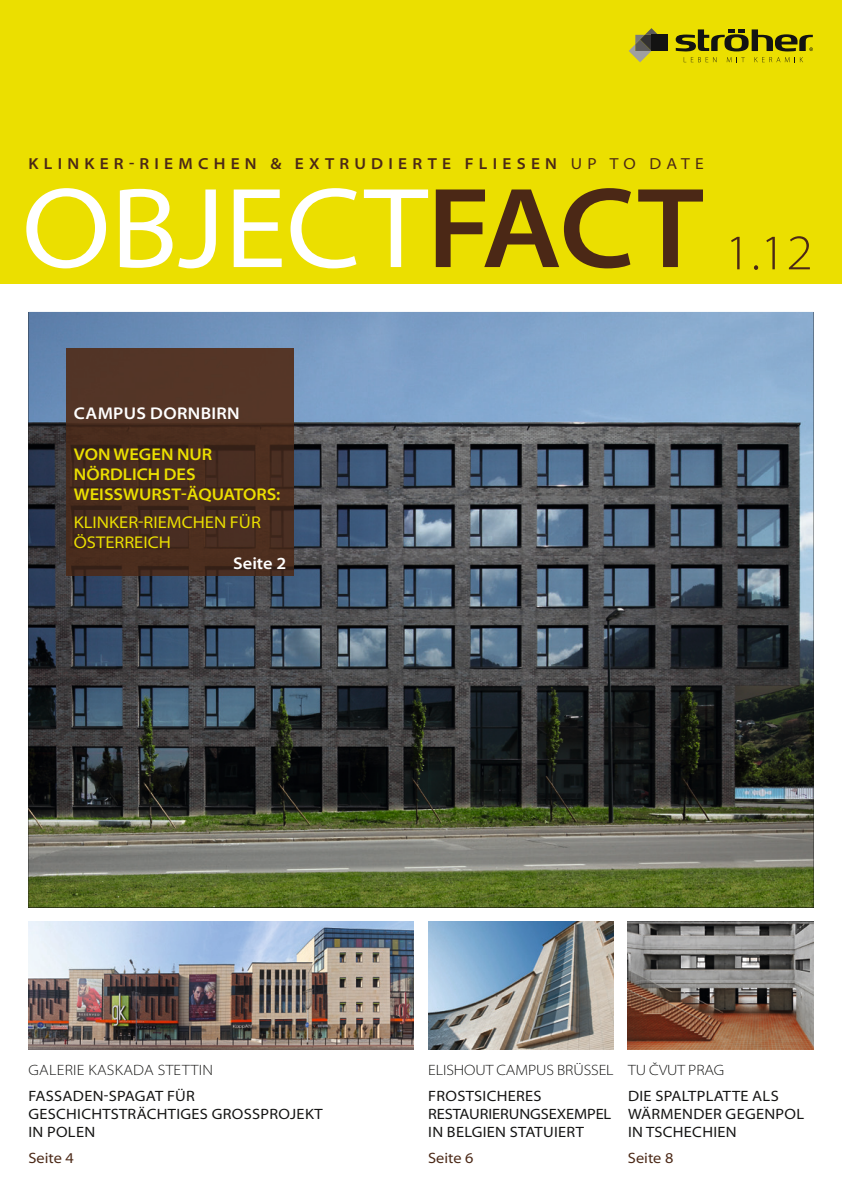
<style>
.page{position:relative;width:842px;height:1191px;background:#fff}
.page>*{position:absolute;margin:0;border:0;box-sizing:border-box;transform-origin:0 0}
.t1{font:semi-expanded 115px "Myriad Pro";color:#fff}
.t2{font:300 semi-expanded 50px "Myriad Pro";color:#4b2816}
.t3{font:600 semi-expanded 17px/20.4px "Myriad Pro";color:#ebdf00}
.t4{font:semi-expanded 17px/20.4px "Myriad Pro";color:#ebdf00}
.t5{font:600 semi-expanded 17px "Myriad Pro";letter-spacing:.02em;color:#fff}
.t6{font:600 semi-expanded 16px "Myriad Pro";letter-spacing:.33em;color:#4b2816}
.t7{font:semi-expanded 15px/18px "Myriad Pro";letter-spacing:.02em;color:#131312}
.t8{font:300 semi-expanded 15px "Myriad Pro";letter-spacing:-.005em;color:#131312}
.t9{font:300 semi-expanded 15px "Myriad Pro";letter-spacing:.02em;color:#131312}
.t10{font:semi-expanded 15px "Myriad Pro";color:#4b2816}
.s1{font-weight:400}
.s2{font-weight:600;color:#4b2816}
</style>
<div class="page">
<img style="left:28px;top:921px;width:386px;height:128px">
<div style="left:0;top:0;width:842px;height:283px;background:#ebdf00"></div>
<img style="left:28px;top:312px;width:786px;height:595px">
<img style="left:428px;top:921px;width:186px;height:128px">
<img style="left:628px;top:921px;width:186px;height:128px">
<img style="left:67px;top:349px;width:226px;height:226px">
<svg style="left:629px;top:28px;width:29px;height:34px"></svg>
<div style="left:651px;top:35px;width:17px;height:16px;background:#131312"></div>
<svg style="left:676px;top:29px;width:137px;height:22px"></svg>
<svg style="left:684px;top:57px;width:32px;height:5px"></svg>
<svg style="left:727px;top:57px;width:18px;height:5px"></svg>
<svg style="left:754px;top:57px;width:49px;height:5px"></svg>
<p class="t6" style="left:29px;top:155px;width:677px">KLINKER-RIEMCHEN &amp; EXTRUDIERTE FLIESEN <span class="s1">UP TO DATE</span></p>
<h1 class="t1" style="left:22px;top:165px;width:683px">OBJECT<span class="s2">FACT</span></h1>
<h2 class="t2" style="left:725px;top:225px;width:90px">1.12</h2>
<p class="t5" style="left:74px;top:403px;width:167px">CAMPUS DORNBIRN</p>
<p class="t3" style="left:74px;top:444px;width:208px">VON WEGEN NUR<br>NÖRDLICH DES<br>WEISSWURST-ÄQUATORS:</p>
<p class="t4" style="left:74px;top:512px;width:189px">KLINKER-RIEMCHEN FÜR<br>ÖSTERREICH</p>
<p class="t5" style="left:233px;top:553px;width:55px">Seite 2</p>
<p class="t9" style="left:28px;top:1061px;width:186px">GALERIE KASKADA STETTIN</p>
<p class="t7" style="left:28px;top:1086px;width:296px">FASSADEN-SPAGAT FÜR<br>GESCHICHTSTRÄCHTIGES GROSSPROJEKT<br>IN POLEN</p>
<p class="t10" style="left:28px;top:1149px;width:47px">Seite 4</p>
<p class="t8" style="left:428px;top:1061px;width:187px">ELISHOUT CAMPUS BRÜSSEL</p>
<p class="t7" style="left:428px;top:1086px;width:185px">FROSTSICHERES<br>RESTAURIERUNGSEXEMPEL<br>IN BELGIEN STATUIERT</p>
<p class="t10" style="left:428px;top:1149px;width:47px">Seite 6</p>
<p class="t8" style="left:628px;top:1061px;width:98px">TU ČVUT PRAG</p>
<p class="t7" style="left:628px;top:1086px;width:177px">DIE SPALTPLATTE ALS<br>WÄRMENDER GEGENPOL<br>IN TSCHECHIEN</p>
<p class="t10" style="left:628px;top:1149px;width:47px">Seite 8</p>
</div>
